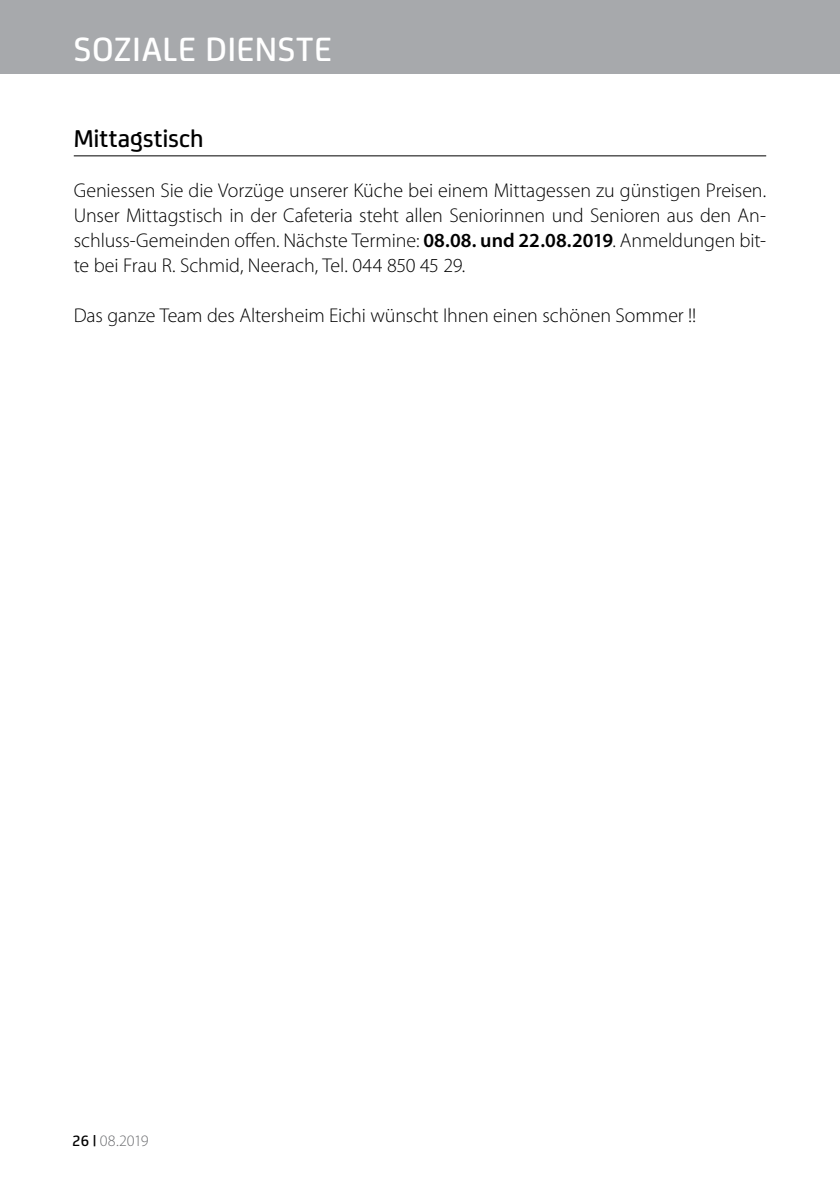
<style>
.page{position:relative;width:840px;height:1191px;background:#fff}
.page>*{position:absolute;margin:0;border:0;box-sizing:border-box;transform-origin:0 0}
.t1{font:500 36px "FS Joey";color:#fff}
.t2{font:500 26px "FS Joey";color:#000}
.t3{font:300 20px/25px "Myriad Pro";letter-spacing:-.005em;color:#000;text-align:justify}
.t4{font:300 16px "Myriad Pro";letter-spacing:-.025em;color:#6d6e71}
.s1{font-weight:600}
.s2{font-family:"FS Joey";font-weight:500;color:#000}
</style>
<div class="page">
<div style="left:0;top:0;width:839px;height:74px;background:#a7a9ac"></div>
<hr style="left:74px;top:155px;width:691px;height:1px;background:#000">
<h1 class="t1" style="left:74px;top:23px;width:37px">SOZIALE</h1>
<h1 class="t1" style="left:205px;top:23px;width:40px">DIENSTE</h1>
<h2 class="t2" style="left:74px;top:119px;width:131px">MITTAGSTISCH</h2>
<p class="t3" style="left:74px;top:178px;width:693px">Geniessen Sie die Vorzüge unserer Küche bei einem Mittagessen zu günstigen Preisen.<br>U nser Mittagstisch in der Cafeteria steht allen Seniorinnen und Senioren aus den An&shy;schluss-Gemeinden offen. Nächste Termine: <span class="s1">08.08. und 22.08.2019</span>. Anmeldungen bit&shy;te bei Frau R. Schmid, Neerach, Tel. 044 850 45 29.</p>
<p class="t3" style="left:74px;top:303px;width:623px">Das ganze Team des Altersheim Eichi wünscht I hnen einen schönen Sommer !!</p>
<p class="t4" style="left:72px;top:1131px;width:78px"><span class="s2">26 |</span> 08.2019</p>
</div>
